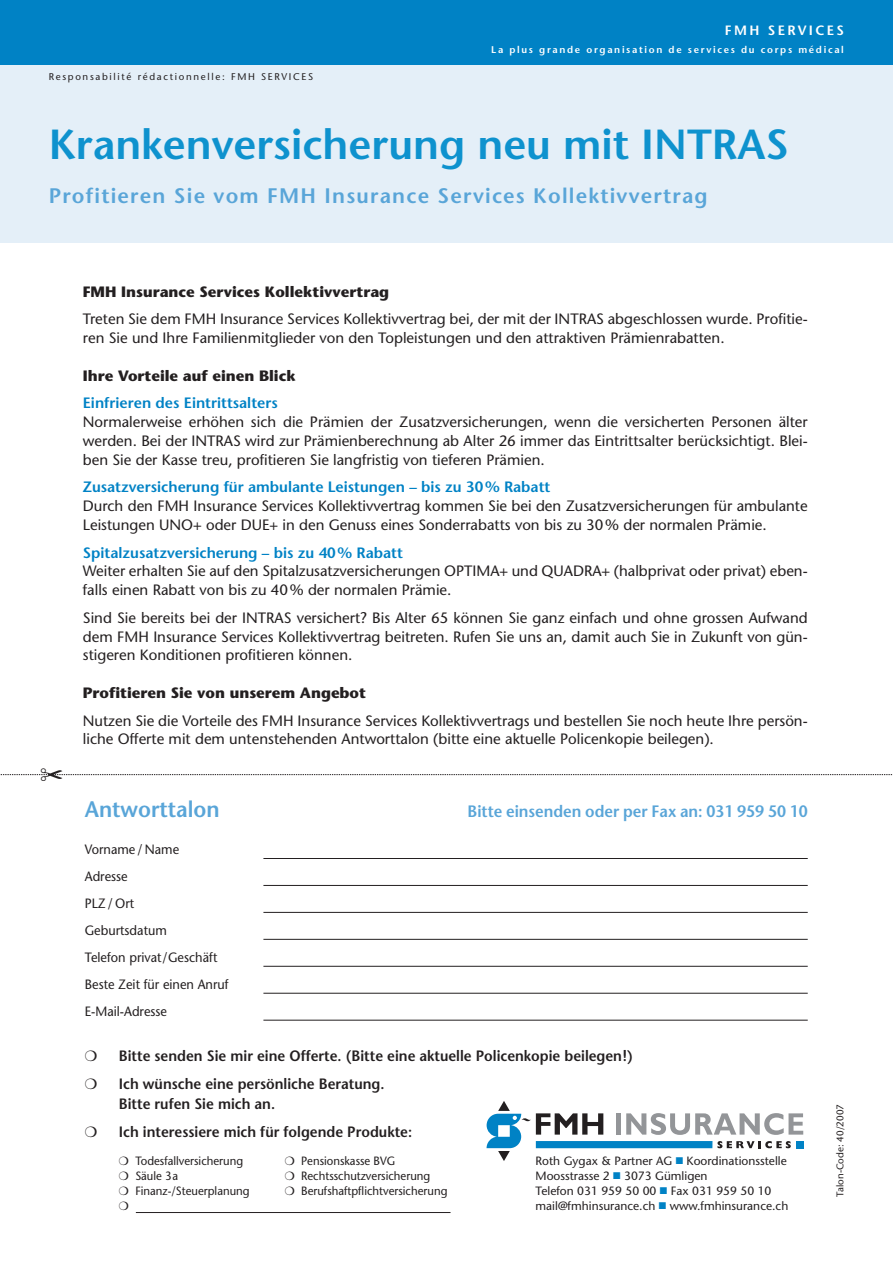
<style>
.page{position:relative;width:893px;height:1263px;background:#fff}
.page>*{position:absolute;margin:0;border:0;box-sizing:border-box;transform-origin:0 0}
.t1{font:600 42px "Stone Sans";color:#0e92ce}
.t2{font:600 22.5px "Stone Sans";color:#59a5d8;scale:.95 1}
.t3{font:600 21px "Stone Sans";letter-spacing:.055em;color:#59a5d8}
.t4{font:600 16.5px "Stone Sans";color:#59a5d8;scale:.95 1}
.t5{font:15px/18.8px "Stone Sans";color:#231f20}
.t6{font:600 15px/28.5px "Stone Sans";color:#231f20;scale:.95 1}
.t7{font:600 15px "Stone Sans";color:#0082c5}
.t8{font:700 15px "Stone Sans";color:#231f20}
.t9{font:13.5px/27px "Stone Sans";color:#231f20;scale:.95 1}
.t10{font:600 13.5px "Stone Sans";letter-spacing:.17em;color:#fff}
.t11{font:12px/15px "Stone Sans";color:#231f20}
.t12{font:12px "Stone Sans";color:#231f20;scale:.95 1}
.t13{font:600 9.75px "Stone Sans";letter-spacing:.17em;color:#fff}
.t14{font:9.75px "Stone Sans";letter-spacing:.17em;color:#231f20}
.t15{font:9.75px "Stone Sans";color:#231f20}
.s1{color:#0082c5}
</style>
<div class="page">
<hr style="left:136px;top:1212px;width:315px;height:1px;background:#231f20">
<div style="left:0;top:60px;width:893px;height:183px;background:#e4eff8"></div>
<div style="left:0;top:0;width:893px;height:64px;background:#0082c5"></div>
<hr style="left:263px;top:858px;width:545px;height:1px;background:#231f20">
<hr style="left:263px;top:885px;width:545px;height:1px;background:#231f20">
<hr style="left:263px;top:912px;width:545px;height:1px;background:#231f20">
<hr style="left:263px;top:939px;width:545px;height:1px;background:#231f20">
<hr style="left:263px;top:966px;width:545px;height:1px;background:#231f20">
<hr style="left:263px;top:993px;width:545px;height:1px;background:#231f20">
<hr style="left:263px;top:1020px;width:545px;height:1px;background:#231f20">
<svg style="left:487px;top:1101px;width:316px;height:60px"></svg>
<div style="left:796px;top:1141px;width:7px;height:7px;background:#0082c5"></div>
<svg style="left:0;top:774px;width:893px;height:2px"></svg>
<p class="t14" style="left:49px;top:73px;width:266px">Responsabilité rédactionnelle: FMH SERVICES</p>
<p class="t10" style="left:725px;top:24px;width:120px">FMH SERVICES</p>
<p class="t13" style="left:491px;top:45px;width:354px">La plus grande organisation de services du corps médical</p>
<h1 class="t1" style="left:49px;top:128px;width:742px">Krankenversicherung neu mit INTRAS</h1>
<h3 class="t3" style="left:49px;top:187px;width:660px">Profitieren Sie vom FMH Insurance Services Kollektivvertrag</h3>
<p class="t8" style="left:83px;top:285px;width:308px">FMH Insurance Services Kollektivvertrag</p>
<p class="t5" style="left:83px;top:311px;width:726px">Treten Sie dem FMH Insurance Services Kollektivvertrag bei, der mit der INTRAS abgeschlossen wurde. Profitie&shy;ren Sie und Ihre Familienmitglieder von den Topleistungen und den attraktiven Prämienrabatten.</p>
<p class="t8" style="left:83px;top:369px;width:215px">Ihre Vorteile auf einen Blick</p>
<p class="t7" style="left:83px;top:397px;width:196px">Einfrieren des Eintrittsalters</p>
<p class="t5" style="left:83px;top:414px;width:726px;text-align:justify">Normalerweise erhöhen sich die Prämien der Zusatzversicherungen, wenn die versicherten Personen älter werden. Bei der INTRAS wird zur Prämienberechnung ab Alter 26 immer das Eintrittsalter berücksichtigt. Blei&shy;ben Sie der Kasse treu, profitieren Sie langfristig von tieferen Prämien.</p>
<p class="t7" style="left:83px;top:481px;width:469px">Zusatzversicherung für ambulante Leistungen – bis zu 30% Rabatt</p>
<p class="t5" style="left:83px;top:498px;width:726px">Durch den FMH Insurance Services Kollektivvertrag kommen Sie bei den Zusatzversicherungen für ambulante<br>Leistungen UNO+ oder DUE+ in den Genuss eines Sonderrabatts von bis zu 30% der normalen Prämie.</p>
<p class="t7" style="left:83px;top:546px;width:322px">Spitalzusatzversicherung – bis zu 40% Rabatt</p>
<p class="t5" style="left:83px;top:563px;width:726px">Weiter erhalten Sie auf den Spitalzusatzversicherungen OPTIMA+ und QUADRA+ (halbprivat oder privat) eben&shy;falls einen Rabatt von bis zu 40% der normalen Prämie.</p>
<p class="t5" style="left:83px;top:610px;width:726px;text-align:justify">Sind Sie bereits bei der INTRAS versichert? Bis Alter 65 können Sie ganz einfach und ohne grossen Aufwand dem FMH Insurance Services Kollektivvertrag beitreten. Rufen Sie uns an, damit auch Sie in Zukunft von gün&shy;stigeren Konditionen profitieren können.</p>
<p class="t8" style="left:83px;top:687px;width:285px">Profitieren Sie von unserem Angebot</p>
<p class="t5" style="left:83px;top:712px;width:726px">Nutzen Sie die Vorteile des FMH Insurance Services Kollektivvertrags und bestellen Sie noch heute Ihre persön&shy;liche Offerte mit dem untenstehenden Antworttalon (bitte eine aktuelle Policenkopie beilegen).</p>
<h2 class="t2" style="left:85px;top:800px;width:143px">Antworttalon</h2>
<p class="t9" style="left:85px;top:837px;width:153px">Vorname / Name<br>Adresse<br>PLZ / Ort<br>Geburtsdatum<br>Telefon privat/Geschäft<br>Beste Zeit für einen Anruf<br>E-Mail-Adresse</p>
<p class="t4" style="left:468px;top:804px;width:360px">Bitte einsenden oder per Fax an: 031 959 50 10</p>
<p class="t6" style="left:119px;top:1043px;width:543px">Bitte senden Sie mir eine Offerte. (Bitte eine aktuelle Policenkopie beilegen!)<br>Ich wünsche eine persönliche Beratung.</p>
<p class="t6" style="left:119px;top:1091px;width:310px">Bitte rufen Sie mich an.<br>Ich interessiere mich für folgende Produkte:</p>
<p class="t12" style="left:135px;top:1156px;width:115px">Todesfallversicherung</p>
<p class="t12" style="left:301px;top:1156px;width:101px">Pensionskasse BVG</p>
<p class="t12" style="left:135px;top:1171px;width:47px">Säule 3a</p>
<p class="t12" style="left:301px;top:1171px;width:137px">Rechtsschutzversicherung</p>
<p class="t12" style="left:135px;top:1186px;width:122px">Finanz-/Steuerplanung</p>
<p class="t12" style="left:301px;top:1186px;width:155px">Berufshaftpflichtversicherung</p>
<p class="t11" style="left:536px;top:1154px;width:254px">Roth Gygax &amp; Partner AG <span class="s1">■</span> Koordinationsstelle Moosstrasse 2 <span class="s1">■</span> 3073 Gümligen<br>Telefon 031 959 50 00 <span class="s1">■</span> Fax 031 959 50 10 mail@fmhinsurance.ch <span class="s1">■</span> www.fmhinsurance.ch</p>
<p class="t15" style="left:836px;top:1197px;width:94px;rotate:-90deg">Talon-Code: 40/2007</p>
</div>
